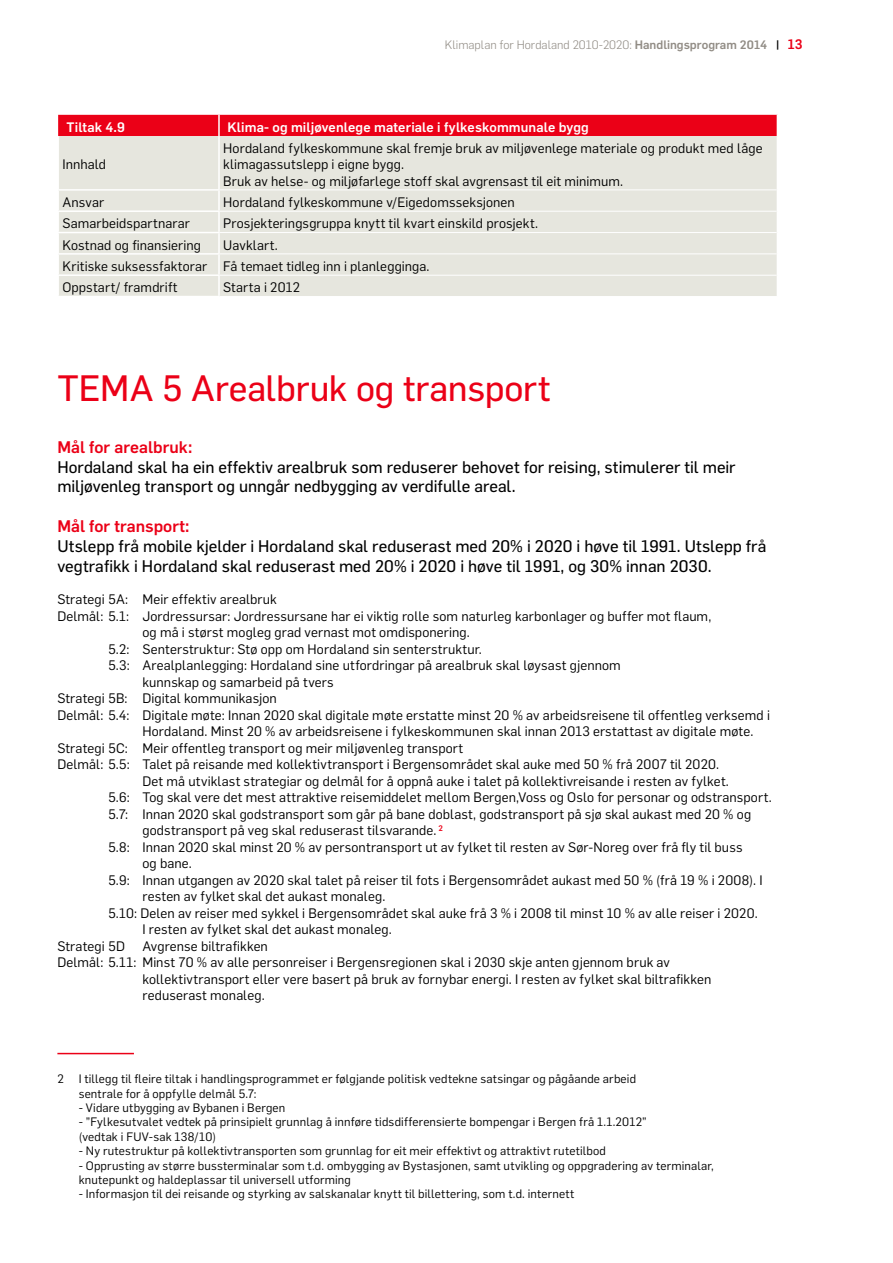
<style>
.page{position:relative;width:893px;height:1263px;background:#fff}
.page>*{position:absolute;margin:0;border:0;box-sizing:border-box;transform-origin:0 0}
.t1{font:36px "Flama Basic";letter-spacing:-.005em;color:#eb0017}
.t2{font:16.5px/19.8px "Flama Basic";color:#000}
.t3{font:500 16.5px "Flama";color:#eb0017}
.t4{font:13.5px/16.2px "Flama";letter-spacing:.01em;color:#000}
.t5{font:500 13.5px "Flama";letter-spacing:.005em;color:#fff}
.t6{font:12px/14.4px "Flama";letter-spacing:.015em;color:#000}
.t7{font:300 12px "Flama";color:#918c85}
.s1{font-weight:500}
.s2{font-weight:500;color:#000}
.s3{font-weight:500;font-size:13.5px;color:#eb0017}
</style>
<div class="page">
<div style="left:59px;top:136px;width:718px;height:160px;background:#e6e6de"></div>
<hr style="left:218px;top:136px;width:2px;height:53px;background:#fff">
<hr style="left:57px;top:189px;width:163px;height:2px;background:#fff">
<svg style="left:218px;top:191px;width:2px;height:19px"></svg>
<hr style="left:57px;top:210px;width:163px;height:2px;background:#fff">
<hr style="left:218px;top:212px;width:2px;height:20px;background:#fff">
<hr style="left:57px;top:232px;width:163px;height:1px;background:#fff">
<hr style="left:218px;top:233px;width:2px;height:20px;background:#fff">
<hr style="left:57px;top:253px;width:163px;height:2px;background:#fff">
<svg style="left:218px;top:255px;width:2px;height:19px"></svg>
<hr style="left:57px;top:274px;width:163px;height:2px;background:#fff">
<hr style="left:218px;top:276px;width:2px;height:20px;background:#fff">
<hr style="left:220px;top:189px;width:557px;height:1px;background:#fff">
<hr style="left:220px;top:211px;width:557px;height:1px;background:#fff">
<hr style="left:220px;top:232px;width:557px;height:1px;background:#fff">
<hr style="left:220px;top:253px;width:557px;height:1px;background:#fff">
<hr style="left:220px;top:275px;width:557px;height:1px;background:#fff">
<div style="left:58px;top:115px;width:719px;height:21px;background:#eb0017"></div>
<hr style="left:57px;top:1053px;width:77px;height:1px;background:#eb0017">
<p class="t7" style="left:445px;top:36px;width:359px">Klimaplan for Hordaland 2010-2020: <span class="s1">Handlingsprogram 2014</span> <span class="s2">|</span> <span class="s3">13</span></p>
<p class="t5" style="left:67px;top:117px;width:60px">Tiltak 4.9</p>
<p class="t5" style="left:227px;top:117px;width:363px">Klima- og miljøvenlege materiale i fylkeskommunale bygg</p>
<p class="t4" style="left:62px;top:156px;width:45px">Innhald</p>
<p class="t4" style="left:223px;top:139px;width:541px">Hordaland fylkeskommune skal fremje bruk av miljøvenlege materiale og produkt med låge klimagassutslepp i eigne bygg.<br>Bruk av helse- og miljøfarlege stoff skal avgrensast til eit minimum.</p>
<p class="t4" style="left:62px;top:193px;width:43px">Ansvar</p>
<p class="t4" style="left:223px;top:193px;width:293px">Hordaland fylkeskommune v/Eigedomsseksjonen</p>
<p class="t4" style="left:62px;top:215px;width:129px">Samarbeidspartnarar</p>
<p class="t4" style="left:223px;top:215px;width:316px">Prosjekteringsgruppa knytt til kvart einskild prosjekt.</p>
<p class="t4" style="left:62px;top:236px;width:140px">Kostnad og finansiering</p>
<p class="t4" style="left:62px;top:233px;width:369px;line-height:21.3px;text-indent:161px">Uavklart.<br>Kritiske suksessfaktorar Få temaet tidleg inn i planlegginga.<br>Oppstart/ framdrift</p>
<p class="t4" style="left:223px;top:279px;width:78px">Starta i 2012</p>
<h1 class="t1" style="left:57px;top:362px;width:494px">TEMA 5 Arealbruk og transport</h1>
<p class="t3" style="left:57px;top:435px;width:136px">Mål for arealbruk:</p>
<p class="t2" style="left:57px;top:456px;width:680px">Hordaland skal ha ein effektiv arealbruk som reduserer behovet for reising, stimulerer til meir miljøvenleg transport og unngår nedbygging av verdifulle areal.</p>
<p class="t3" style="left:57px;top:514px;width:134px">Mål for transport:</p>
<p class="t2" style="left:57px;top:535px;width:710px">Utslepp frå mobile kjelder i Hordaland skal reduserast med 20% i 2020 i høve til 1991. Utslepp frå vegtrafikk i Hordaland skal reduserast med 20% i 2020 i høve til 1991, og 30% innan 2030.</p>
<p class="t4" style="left:57px;top:590px;width:221px">Strategi 5A: Meir effektiv arealbruk</p>
<p class="t4" style="left:57px;top:607px;width:655px">Delmål: 5.1: Jordressursar: Jordressursane har ei viktig rolle som naturleg karbonlager og buffer mot flaum,</p>
<p class="t4" style="left:142px;top:623px;width:329px">og må i størst mogleg grad vernast mot omdisponering.</p>
<p class="t4" style="left:108px;top:640px;width:375px">5.2: Senterstruktur: Stø opp om Hordaland sin senterstruktur.</p>
<p class="t4" style="left:108px;top:656px;width:514px">5.3: Arealplanlegging: Hordaland sine utfordringar på arealbruk skal løysast gjennom</p>
<p class="t4" style="left:142px;top:673px;width:193px">kunnskap og samarbeid på tvers</p>
<p class="t4" style="left:57px;top:689px;width:221px">Strategi 5B: Digital kommunikasjon</p>
<p class="t4" style="left:57px;top:706px;width:714px">Delmål: 5.4: Digitale møte: Innan 2020 skal digitale møte erstatte minst 20 % av arbeidsreisene til offentleg verksemd i</p>
<p class="t4" style="left:142px;top:722px;width:612px">Hordaland. Minst 20 % av arbeidsreisene i fylkeskommunen skal innan 2013 erstattast av digitale møte.</p>
<p class="t4" style="left:57px;top:739px;width:407px">Strategi 5C: Meir offentleg transport og meir miljøvenleg transport</p>
<p class="t4" style="left:57px;top:755px;width:663px">Delmål: 5.5: Talet på reisande med kollektivtransport i Bergensområdet skal auke med 50 % frå 2007 til 2020.</p>
<p class="t4" style="left:142px;top:772px;width:588px">Det må utviklast strategiar og delmål for å oppnå auke i talet på kollektivreisande i resten av fylket.</p>
<p class="t4" style="left:108px;top:788px;width:665px">5.6: Tog skal vere det mest attraktive reisemiddelet mellom Bergen,Voss og Oslo for personar og odstransport.</p>
<p class="t4" style="left:108px;top:805px;width:644px">5.7: Innan 2020 skal godstransport som går på bane doblast, godstransport på sjø skal aukast med 20 % og</p>
<p class="t4" style="left:142px;top:821px;width:302px">godstransport på veg skal reduserast tilsvarande. <sup>2</sup></p>
<p class="t4" style="left:108px;top:838px;width:636px">5.8: Innan 2020 skal minst 20 % av persontransport ut av fylket til resten av Sør-Noreg over frå fly til buss</p>
<p class="t4" style="left:142px;top:854px;width:51px">og bane.</p>
<p class="t4" style="left:108px;top:871px;width:656px">5.9: Innan utgangen av 2020 skal talet på reiser til fots i Bergensområdet aukast med 50 % (frå 19 % i 2008). I</p>
<p class="t4" style="left:142px;top:887px;width:244px">resten av fylket skal det aukast monaleg.</p>
<p class="t4" style="left:108px;top:904px;width:651px">5.10: Delen av reiser med sykkel i Bergensområdet skal auke frå 3 % i 2008 til minst 10 % av alle reiser i 2020.</p>
<p class="t4" style="left:142px;top:920px;width:251px">I resten av fylket skal det aukast monaleg.</p>
<p class="t4" style="left:57px;top:937px;width:69px">Strategi 5D</p>
<p class="t4" style="left:142px;top:937px;width:127px">Avgrense biltrafikken</p>
<p class="t4" style="left:57px;top:953px;width:614px">Delmål: 5.11: Minst 70 % av alle personreiser i Bergensregionen skal i 2030 skje anten gjennom bruk av</p>
<p class="t4" style="left:142px;top:970px;width:570px">kollektivtransport eller vere basert på bruk av fornybar energi. I resten av fylket skal biltrafikken</p>
<p class="t4" style="left:142px;top:986px;width:124px">reduserast monaleg.</p>
<p class="t6" style="left:79px;top:1071px;width:559px;text-indent:-21px">2 I tillegg til fleire tiltak i handlingsprogrammet er følgjande politisk vedtekne satsingar og pågåande arbeid sentrale for å oppfylle delmål 5.7:</p>
<p class="t6" style="left:79px;top:1100px;width:208px">- Vidare utbygging av Bybanen i Bergen</p>
<p class="t6" style="left:79px;top:1114px;width:570px">- ”Fylkesutvalet vedtek på prinsipielt grunnlag å innføre tidsdifferensierte bompengar i Bergen frå 1.1.2012” (vedtak i FUV-sak 138/10)</p>
<p class="t6" style="left:79px;top:1143px;width:529px">- Ny rutestruktur på kollektivtransporten som grunnlag for eit meir effektivt og attraktivt rutetilbod</p>
<p class="t6" style="left:79px;top:1157px;width:637px">- Opprusting av større bussterminalar som t.d. ombygging av Bystasjonen, samt utvikling og oppgradering av terminalar, knutepunkt og haldeplassar til universell utforming</p>
<p class="t6" style="left:79px;top:1186px;width:497px">- Informasjon til dei reisande og styrking av salskanalar knytt til billettering, som t.d. internett</p>
</div>
